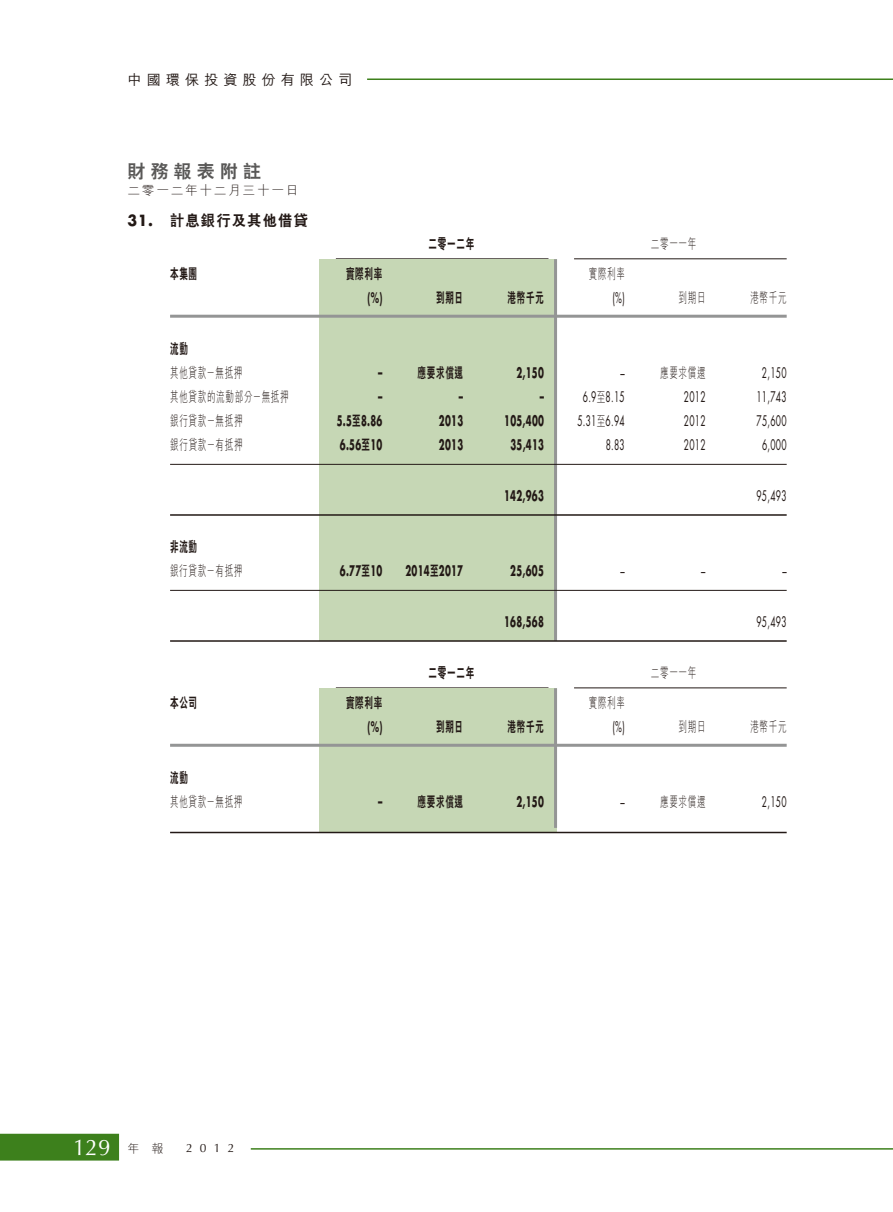
<style>
.page{position:relative;width:893px;height:1212px;background:#fff}
.page>*{position:absolute;margin:0;border:0;box-sizing:border-box;transform-origin:0 0}
.t1{font:22.5px "Optima LT Std";color:#fff}
.t2{font:800 18px "C Hei 2 HK";letter-spacing:.285em;color:#595857}
.t3{font:800 15px "C Hei 2 HK";letter-spacing:.085em;color:#231916;scale:.95 1}
.t4{font:700 15px "Futura Std";color:#231916;scale:.95 1}
.t5{font:300 14.25px "M Hei HK";letter-spacing:.08em;color:#231916;scale:.6 1}
.t6{font:700 14.25px "Futura Std";letter-spacing:.035em;color:#231916;scale:.6 1}
.t7{font:14.25px "Futura Std";letter-spacing:.03em;color:#231916;scale:.6 1}
.t8{font:800 14.25px "C Hei 2 HK";letter-spacing:.085em;color:#231916;scale:.6 1}
.t9{font:500 14.25px "M Hei HK";letter-spacing:.345em;color:#231916}
.t10{font:300 12.75px "M Hei HK";letter-spacing:.13em;color:#231916}
.t11{font:12px "Optima LT Std";color:#231916}
.t12{font:300 12px "M Hei HK";color:#231916}
.s1{font-family:"M Hei HK";font-weight:300}
.s2{font-family:"C Hei 2 HK";font-weight:800}
</style>
<div class="page">
<hr style="left:367px;top:78px;width:526px;height:2px;background:#3d801c">
<hr style="left:251px;top:1148px;width:642px;height:1px;background:#3d801c">
<div style="left:0;top:1134px;width:119px;height:26px;background:#3d801c"></div>
<hr style="left:336px;top:258px;width:212px;height:1px;background:#231916">
<hr style="left:574px;top:258px;width:213px;height:1px;background:#231916">
<div style="left:319px;top:259px;width:238px;height:382px;background:#c6d7b5"></div>
<hr style="left:554px;top:259px;width:3px;height:382px;background:#949595">
<hr style="left:170px;top:315px;width:617px;height:3px;background:#949595">
<hr style="left:170px;top:464px;width:617px;height:1px;background:#231916">
<hr style="left:170px;top:514px;width:617px;height:2px;background:#231916">
<hr style="left:170px;top:590px;width:617px;height:1px;background:#231916">
<hr style="left:170px;top:640px;width:617px;height:2px;background:#231916">
<hr style="left:336px;top:687px;width:212px;height:1px;background:#231916">
<hr style="left:574px;top:687px;width:213px;height:1px;background:#231916">
<div style="left:319px;top:688px;width:238px;height:144px;background:#c6d7b5"></div>
<hr style="left:554px;top:688px;width:3px;height:140px;background:#949595">
<hr style="left:170px;top:744px;width:617px;height:3px;background:#949595">
<hr style="left:170px;top:832px;width:617px;height:1px;background:#231916">
<p class="t9" style="left:128px;top:69px;width:226px">中國環保投資股份有限公司</p>
<p class="t2" style="left:128px;top:159px;width:135px">財務報表附註</p>
<p class="t10" style="left:128px;top:182px;width:172px">二零一二年十二月三十一日</p>
<p class="t4" style="left:128px;top:210px;width:28px">31.</p>
<p class="t3" style="left:170px;top:210px;width:147px">計息銀行及其他借貸</p>
<p class="t8" style="left:429px;top:235px;width:78px">二零一二年</p>
<p class="t5" style="left:651px;top:234px;width:77px">二零一一年</p>
<p class="t8" style="left:170px;top:265px;width:47px">本集團</p>
<p class="t8" style="left:346px;top:265px;width:62px">實際利率</p>
<p class="t5" style="left:589px;top:264px;width:62px">實際利率</p>
<p class="t6" style="left:367px;top:289px;width:26px">%( )</p>
<p class="t8" style="left:436px;top:289px;width:47px">到期日</p>
<p class="t8" style="left:508px;top:289px;width:62px">港幣千元</p>
<p class="t7" style="left:612px;top:289px;width:22px">)%(</p>
<p class="t5" style="left:678px;top:288px;width:47px">到期日</p>
<p class="t5" style="left:750px;top:288px;width:62px">港幣千元</p>
<p class="t8" style="left:170px;top:340px;width:31px">流動</p>
<p class="t5" style="left:170px;top:363px;width:122px">其他貸款－無抵押</p>
<p class="t6" style="left:378px;top:364px;width:9px">–</p>
<p class="t8" style="left:418px;top:364px;width:78px">應要求償還</p>
<p class="t6" style="left:516px;top:364px;width:47px">2,150</p>
<p class="t7" style="left:620px;top:364px;width:9px">–</p>
<p class="t5" style="left:660px;top:363px;width:77px">應要求償還</p>
<p class="t7" style="left:762px;top:364px;width:43px">2,150</p>
<p class="t5" style="left:170px;top:387px;width:199px">其他貸款的流動部分－無抵押</p>
<p class="t6" style="left:378px;top:387px;width:9px">–</p>
<p class="t6" style="left:459px;top:387px;width:9px">–</p>
<p class="t6" style="left:540px;top:387px;width:9px">–</p>
<p class="t7" style="left:583px;top:388px;width:72px">6.9<span class="s1">至</span>8.15</p>
<p class="t7" style="left:684px;top:388px;width:38px">2012</p>
<p class="t7" style="left:756px;top:388px;width:52px">11,743</p>
<p class="t5" style="left:170px;top:411px;width:122px">銀行貸款－無抵押</p>
<p class="t6" style="left:337px;top:411px;width:78px">5.5<span class="s2">至</span>8.86</p>
<p class="t6" style="left:439px;top:411px;width:42px">2013</p>
<p class="t6" style="left:504px;top:411px;width:68px">105,400</p>
<p class="t7" style="left:577px;top:412px;width:81px">5.31<span class="s1">至</span>6.94</p>
<p class="t7" style="left:684px;top:412px;width:38px">2012</p>
<p class="t7" style="left:756px;top:412px;width:52px">75,600</p>
<p class="t5" style="left:170px;top:435px;width:122px">銀行貸款－有抵押</p>
<p class="t6" style="left:340px;top:435px;width:72px">6.56<span class="s2">至</span>10</p>
<p class="t6" style="left:439px;top:435px;width:42px">2013</p>
<p class="t6" style="left:510px;top:435px;width:58px">35,413</p>
<p class="t7" style="left:606px;top:436px;width:34px">8.83</p>
<p class="t7" style="left:684px;top:436px;width:38px">2012</p>
<p class="t7" style="left:762px;top:436px;width:43px">6,000</p>
<p class="t6" style="left:504px;top:487px;width:68px">142,963</p>
<p class="t7" style="left:756px;top:487px;width:52px">95,493</p>
<p class="t8" style="left:170px;top:538px;width:47px">非流動</p>
<p class="t5" style="left:170px;top:561px;width:122px">銀行貸款－有抵押</p>
<p class="t6" style="left:340px;top:562px;width:72px">6.77<span class="s2">至</span>10</p>
<p class="t6" style="left:405px;top:562px;width:98px">2014<span class="s2">至</span>2017</p>
<p class="t6" style="left:510px;top:562px;width:58px">25,605</p>
<p class="t7" style="left:620px;top:562px;width:9px">–</p>
<p class="t7" style="left:701px;top:562px;width:9px">–</p>
<p class="t7" style="left:782px;top:562px;width:9px">–</p>
<p class="t6" style="left:504px;top:613px;width:68px">168,568</p>
<p class="t7" style="left:756px;top:613px;width:52px">95,493</p>
<p class="t8" style="left:429px;top:664px;width:78px">二零一二年</p>
<p class="t5" style="left:651px;top:663px;width:77px">二零一一年</p>
<p class="t8" style="left:170px;top:694px;width:47px">本公司</p>
<p class="t8" style="left:346px;top:694px;width:62px">實際利率</p>
<p class="t5" style="left:589px;top:693px;width:62px">實際利率</p>
<p class="t6" style="left:367px;top:718px;width:26px">%( )</p>
<p class="t8" style="left:436px;top:718px;width:47px">到期日</p>
<p class="t8" style="left:508px;top:718px;width:62px">港幣千元</p>
<p class="t7" style="left:612px;top:718px;width:22px">)%(</p>
<p class="t5" style="left:678px;top:717px;width:47px">到期日</p>
<p class="t5" style="left:750px;top:717px;width:62px">港幣千元</p>
<p class="t8" style="left:170px;top:769px;width:31px">流動</p>
<p class="t5" style="left:170px;top:792px;width:122px">其他貸款－無抵押</p>
<p class="t6" style="left:378px;top:793px;width:9px">–</p>
<p class="t8" style="left:418px;top:793px;width:78px">應要求償還</p>
<p class="t6" style="left:516px;top:793px;width:47px">2,150</p>
<p class="t7" style="left:620px;top:793px;width:9px">–</p>
<p class="t5" style="left:660px;top:792px;width:77px">應要求償還</p>
<p class="t7" style="left:762px;top:793px;width:43px">2,150</p>
<h1 class="t1" style="left:73px;top:1134px;width:39px">129</h1>
<p class="t12" style="left:128px;top:1140px;width:37px">年 報</p>
<p class="t11" style="left:186px;top:1141px;width:50px">2012</p>
</div>
